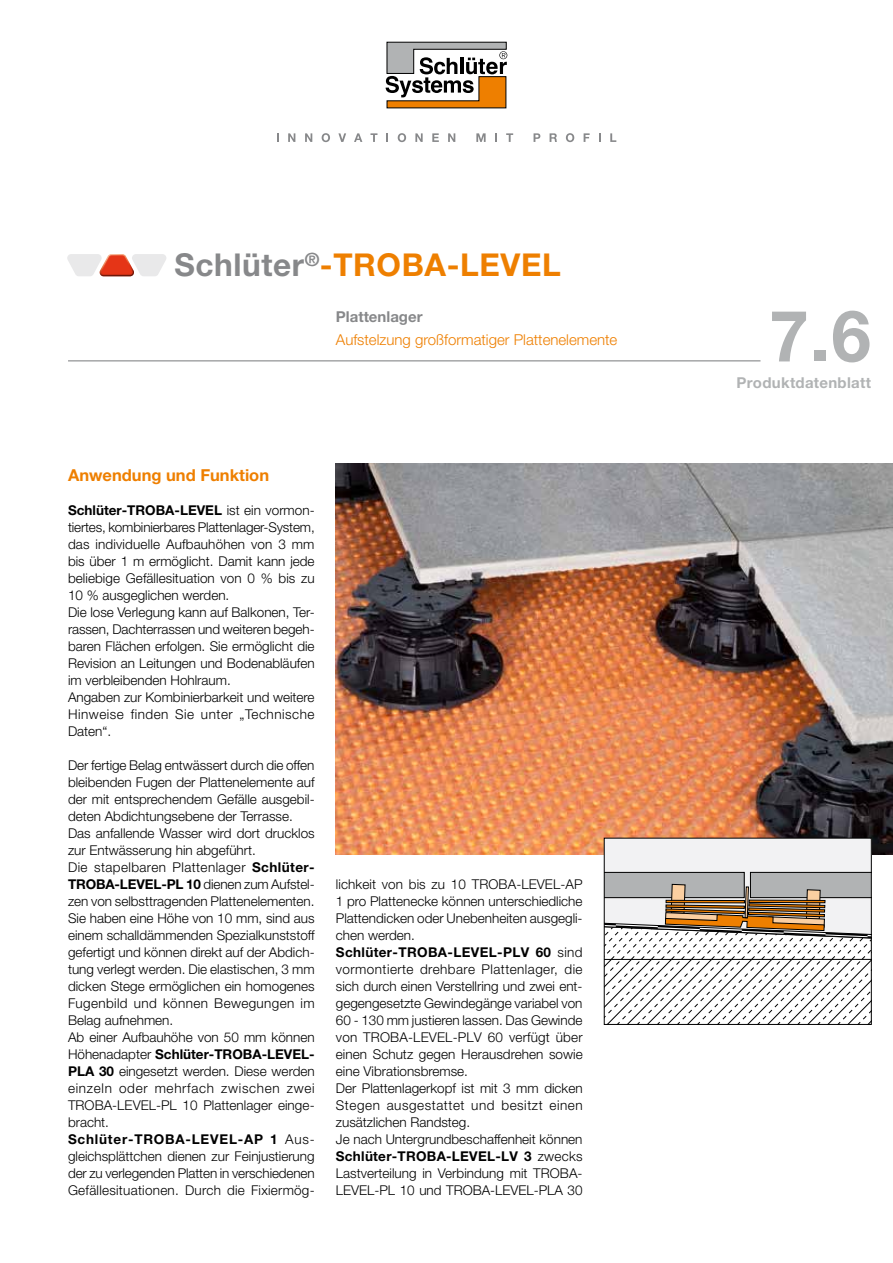
<style>
.page{position:relative;width:893px;height:1263px;background:#fff}
.page>*{position:absolute;margin:0;border:0;box-sizing:border-box;transform-origin:0 0}
.Datenblatt_Nr{font:700 71.25px "Helvetica Neue LT Pro";color:#b1b3b4}
.Titel{font:700 31.5px "Helvetica Neue LT Pro";letter-spacing:.02em;color:#ee7f00}
.Überschrift{font:700 16.5px "Helvetica Neue LT Pro";color:#ee7f00}
.Untertitel_2{font:300 15px "Helvetica Neue LT Pro";color:#ee7f00}
.Datenblatt_Sprachen{font:700 15px "Helvetica Neue LT Pro";letter-spacing:.02em;color:#b1b3b4}
.Untertitel_1{font:700 15px "Helvetica Neue LT Pro";color:#87888a}
.Fließtext{font:300 13.5px/17px "Helvetica Neue LT Pro";color:#000;text-align:justify}
.s1{color:#87888a}
.s2{font-weight:700}
</style>
<div class="page">
<img style="left:336px;top:463px;width:557px;height:392px">
<div style="left:604px;top:838px;width:267px;height:186px;background:#f2f2f3"></div>
<svg style="left:606px;top:872px;width:264px;height:151px"></svg>
<div style="left:604px;top:838px;width:268px;height:187px;border:1px solid #000"></div>
<svg style="left:386px;top:42px;width:121px;height:66px"></svg>
<svg style="left:288px;top:133px;width:7px;height:9px"></svg>
<svg style="left:305px;top:133px;width:7px;height:9px"></svg>
<svg style="left:322px;top:133px;width:8px;height:9px"></svg>
<svg style="left:338px;top:133px;width:8px;height:9px"></svg>
<svg style="left:354px;top:133px;width:8px;height:9px"></svg>
<svg style="left:370px;top:133px;width:7px;height:9px"></svg>
<svg style="left:386px;top:133px;width:2px;height:9px"></svg>
<svg style="left:398px;top:133px;width:8px;height:9px"></svg>
<svg style="left:415px;top:133px;width:8px;height:9px"></svg>
<svg style="left:432px;top:133px;width:7px;height:9px"></svg>
<svg style="left:448px;top:133px;width:7px;height:9px"></svg>
<svg style="left:476px;top:133px;width:10px;height:9px"></svg>
<svg style="left:495px;top:133px;width:2px;height:9px"></svg>
<svg style="left:506px;top:133px;width:7px;height:9px"></svg>
<svg style="left:534px;top:133px;width:6px;height:9px"></svg>
<svg style="left:550px;top:133px;width:7px;height:9px"></svg>
<svg style="left:566px;top:133px;width:8px;height:9px"></svg>
<svg style="left:584px;top:133px;width:6px;height:9px"></svg>
<svg style="left:599px;top:133px;width:2px;height:9px"></svg>
<svg style="left:610px;top:133px;width:6px;height:9px"></svg>
<hr style="left:68px;top:360px;width:692px;height:1px;background:#87888a">
<svg style="left:67px;top:254px;width:99px;height:22px"></svg>
<p class="Titel" style="left:174px;top:246px;width:388px"><span class="s1">Schlüter</span><sup>®</sup>-TROBA-LEVEL</p>
<p class="Untertitel_1" style="left:336px;top:307px;width:88px">Plattenlager</p>
<p class="Untertitel_2" style="left:336px;top:330px;width:283px">Aufstelzung großformatiger Plattenelemente</p>
<p class="Überschrift" style="left:68px;top:464px;width:203px">Anwendung und Funktion</p>
<p class="Fließtext" style="left:68px;top:501px;width:248px"><span class="s2">Schlüter-TROBA-LEVEL</span> ist ein vormon&shy;tiertes, kombinierbares Plattenlager-System, das individuelle Aufbauhöhen von 3 mm bis über 1 m ermöglicht. Damit kann jede beliebige Gefällesituation von 0 % bis zu 10 % ausgeglichen werden.</p>
<p class="Fließtext" style="left:68px;top:603px;width:248px">Die lose Verlegung kann auf Balkonen, Ter&shy;rassen, Dachterrassen und weiteren begeh&shy;baren Flächen erfolgen. Sie ermöglicht die Revision an Leitungen und Bodenabläufen im verbleibenden Hohlraum.</p>
<p class="Fließtext" style="left:68px;top:688px;width:248px">Angaben zur Kombinierbarkeit und weitere Hinweise finden Sie unter „Technische Daten“.</p>
<p class="Fließtext" style="left:68px;top:756px;width:248px;text-align:left">Der fertige Belag entwässert durch die offen bleibenden Fugen der Plattenelemente auf der mit entsprechendem Gefälle ausgebil&shy;deten Abdichtungsebene der Terrasse.</p>
<p class="Fließtext" style="left:68px;top:824px;width:248px">Das anfallende Wasser wird dort drucklos zur Entwässerung hin abgeführt.</p>
<p class="Fließtext" style="left:68px;top:858px;width:248px">Die stapelbaren Plattenlager <span class="s2">Schlüter-TROBA-LEVEL-PL 10</span> dienen zum Aufstel&shy;zen von selbsttragenden Plattenelementen.<br>Sie haben eine Höhe von 10 mm, sind aus einem schalldämmenden Spezialkunststoff gefertigt und können direkt auf der Abdich&shy;tung verlegt werden. Die elastischen, 3 mm dicken Stege ermöglichen ein homogenes Fugenbild und können Bewegungen im Belag aufnehmen.</p>
<p class="Fließtext" style="left:68px;top:1028px;width:248px">Ab einer Aufbauhöhe von 50 mm können Höhenadapter <span class="s2">Schlüter-TROBA-LEVEL-PLA 30</span> eingesetzt werden. Diese werden einzeln oder mehrfach zwischen zwei TROBA-LEVEL-PL 10 Plattenlager einge&shy;bracht.</p>
<p class="Fließtext" style="left:68px;top:1130px;width:248px"><span class="s2">Schlüter-TROBA-LEVEL-AP 1</span> Aus&shy;gleichsplättchen dienen zur Feinjustierung der zu verlegenden Platten in verschiedenen Gefällesituationen. Durch die Fixiermög-</p>
<p class="Fließtext" style="left:336px;top:875px;width:248px">lichkeit von bis zu 10 TROBA-LEVEL-AP 1 pro Plattenecke können unterschiedliche Plattendicken oder Unebenheiten ausgegli&shy;chen werden.</p>
<p class="Fließtext" style="left:336px;top:943px;width:248px"><span class="s2">Schlüter-TROBA-LEVEL-PLV 60</span> sind vormontierte drehbare Plattenlager, die sich durch einen Verstellring und zwei ent&shy;gegengesetzte Gewindegänge variabel von 60 - 130 mm justieren lassen. Das Gewinde von TROBA-LEVEL-PLV 60 verfügt über einen Schutz gegen Herausdrehen sowie eine Vibrationsbremse.</p>
<p class="Fließtext" style="left:336px;top:1079px;width:248px">Der Plattenlagerkopf ist mit 3 mm dicken Stegen ausgestattet und besitzt einen zusätzlichen Randsteg.</p>
<p class="Fließtext" style="left:336px;top:1130px;width:248px">Je nach Untergrundbeschaffenheit können <span class="s2">Schlüter-TROBA-LEVEL-LV 3</span> zwecks Lastverteilung in Verbindung mit TROBA-LEVEL-PL 10 und TROBA-LEVEL-PLA 30</p>
<p class="Datenblatt_Nr" style="left:769px;top:292px;width:103px">7.6</p>
<p class="Datenblatt_Sprachen" style="left:736px;top:373px;width:136px">Produktdatenblatt</p>
</div>
